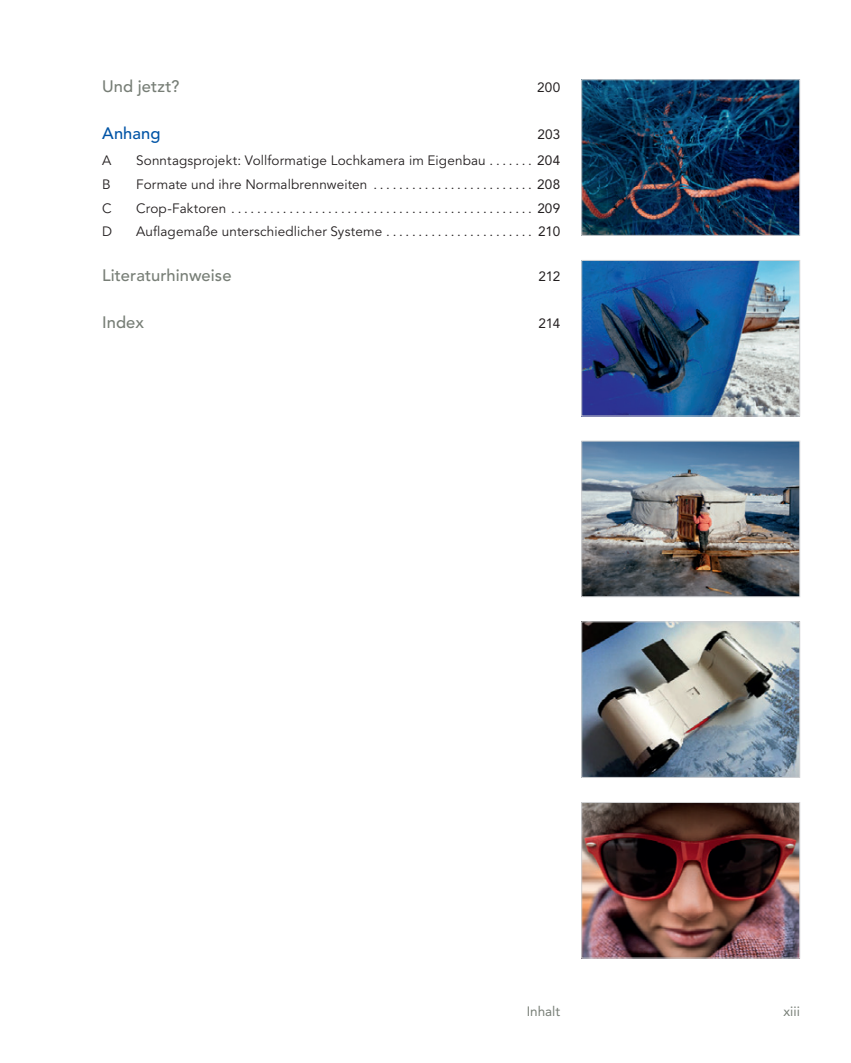
<style>
.page{position:relative;width:851px;height:1063px;background:#fff}
.page>*{position:absolute;margin:0;border:0;box-sizing:border-box;transform-origin:0 0}
.t1{font:500 16.5px "Avenir LT Pro";letter-spacing:.005em;color:#777e76}
.t2{font:500 16.5px "Avenir LT Pro";letter-spacing:.005em;color:#0154a6}
.t3{font:13.5px "Avenir LT Pro";letter-spacing:.01em;color:#231f20}
.t4{font:13.5px "Avenir LT Pro";letter-spacing:-.015em;color:#231f20}
.t5{font:13.5px "Avenir LT Pro";color:#777e76}
.s1{font-style:inherit}
</style>
<div class="page">
<img style="left:583px;top:443px;width:215px;height:152px">
<div style="left:581px;top:441px;width:219px;height:156px;border:1px solid #d1d2d4"></div>
<img style="left:583px;top:623px;width:215px;height:153px">
<div style="left:581px;top:621px;width:219px;height:157px;border:1px solid #d1d2d4"></div>
<img style="left:583px;top:804px;width:215px;height:152px">
<div style="left:581px;top:802px;width:219px;height:156px;border:1px solid #d1d2d4"></div>
<img style="left:583px;top:262px;width:215px;height:152px">
<div style="left:581px;top:260px;width:219px;height:156px;border:1px solid #d1d2d4"></div>
<img style="left:583px;top:81px;width:215px;height:153px">
<div style="left:581px;top:79px;width:219px;height:157px;border:1px solid #d1d2d4"></div>
<p class="t1" style="left:102px;top:77px;width:79px">Und jetzt?</p>
<p class="t4" style="left:537px;top:79px;width:25px">200</p>
<p class="t2" style="left:102px;top:124px;width:60px">Anhang</p>
<p class="t4" style="left:537px;top:126px;width:24px">203</p>
<p class="t3" style="left:102px;top:152px;width:11px">A</p>
<p class="t3" style="left:136px;top:152px;width:425px">Sonntagsprojekt: Vollformatige Lochkamera im Eigenbau . . . . . . . <span class="s1">204</span></p>
<p class="t3" style="left:102px;top:176px;width:10px">B</p>
<p class="t3" style="left:136px;top:176px;width:425px">Formate und ihre Normalbrennweiten . . . . . . . . . . . . . . . . . . . . . . . . . <span class="s1">208</span></p>
<p class="t3" style="left:102px;top:200px;width:11px">C</p>
<p class="t3" style="left:136px;top:200px;width:425px">Crop-Faktoren ............................................... <span class="s1">209</span></p>
<p class="t3" style="left:102px;top:224px;width:12px">D</p>
<p class="t3" style="left:136px;top:224px;width:425px">Auflagemaße unterschiedlicher Systeme . . . . . . . . . . . . . . . . . . . . . . . <span class="s1">210</span></p>
<p class="t1" style="left:102px;top:266px;width:131px">Literaturhinweise</p>
<p class="t4" style="left:538px;top:268px;width:23px">212</p>
<p class="t1" style="left:102px;top:313px;width:43px">Index</p>
<p class="t4" style="left:538px;top:315px;width:23px">214</p>
<p class="t5" style="left:526px;top:1003px;width:35px">Inhalt</p>
<p class="t5" style="left:783px;top:1003px;width:18px">xiii</p>
</div>
